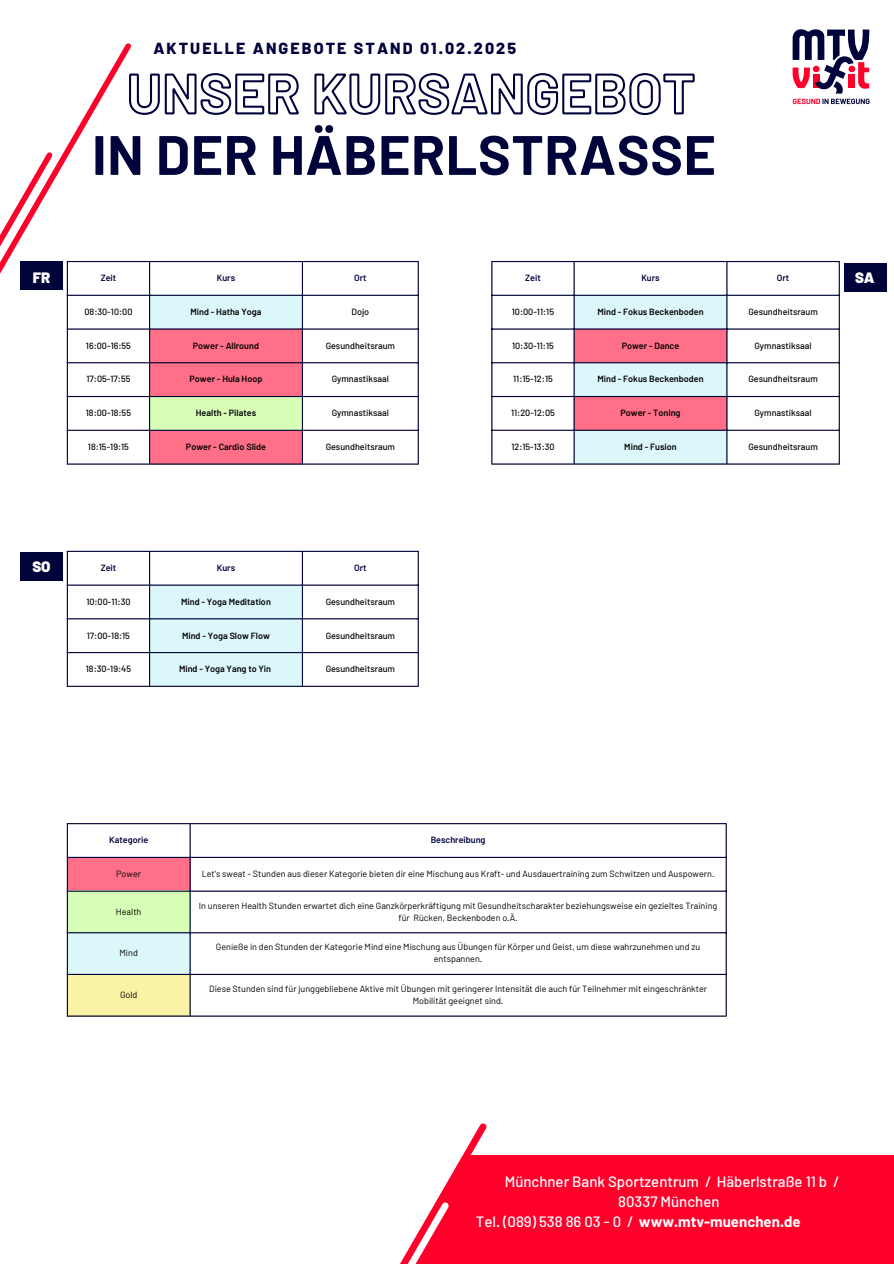
<style>
.page{position:relative;width:894px;height:1264px;background:#fff}
.page>*{position:absolute;margin:0;border:0;box-sizing:border-box;transform-origin:0 0}
.t1{font:700 55.5px "Barlow";letter-spacing:.01em;color:#00043a}
.t2{font:800 16.05px "Barlow";letter-spacing:.13em;color:#00043a}
.t3{font:500 15px "Barlow";color:#fff}
.t4{font:900 15px "Barlow";color:#fff}
.t5{font:9px/12px "Barlow";color:#000;text-align:center}
.t6{font:500 9px "Barlow";color:#000}
.t7{font:600 9px "Barlow";color:#000}
.t8{font:600 9px "Barlow";color:#00043a}
.s1{font-weight:700}
</style>
<div class="page">
<div style="left:469px;top:1155px;width:424px;height:108px;background:#ff002b"></div>
<svg style="left:400px;top:1123px;width:87px;height:140px"></svg>
<svg style="left:136px;top:262px;width:281px;height:33px"></svg>
<div style="left:149px;top:295px;width:153px;height:34px;background:#dcf7fa"></div>
<div style="left:150px;top:329px;width:152px;height:134px;background:#ff7088"></div>
<div style="left:149px;top:396px;width:153px;height:34px;background:#d7ffb8"></div>
<hr style="left:67px;top:262px;width:1px;height:201px;background:#00043a">
<hr style="left:149px;top:262px;width:1px;height:201px;background:#00043a">
<hr style="left:302px;top:262px;width:1px;height:201px;background:#00043a">
<hr style="left:417px;top:262px;width:1px;height:201px;background:#00043a">
<hr style="left:67px;top:261px;width:351px;height:1px;background:#00043a">
<hr style="left:67px;top:295px;width:351px;height:1px;background:#00043a">
<hr style="left:67px;top:328px;width:351px;height:1px;background:#00043a">
<hr style="left:67px;top:362px;width:351px;height:1px;background:#00043a">
<hr style="left:67px;top:396px;width:351px;height:1px;background:#00043a">
<hr style="left:67px;top:430px;width:351px;height:1px;background:#00043a">
<hr style="left:67px;top:463px;width:351px;height:1px;background:#00043a">
<svg style="left:492px;top:262px;width:346px;height:201px"></svg>
<hr style="left:491px;top:262px;width:1px;height:201px;background:#00043a">
<hr style="left:573px;top:262px;width:1px;height:201px;background:#00043a">
<hr style="left:726px;top:262px;width:1px;height:201px;background:#00043a">
<hr style="left:838px;top:262px;width:1px;height:201px;background:#00043a">
<hr style="left:491px;top:261px;width:348px;height:1px;background:#00043a">
<hr style="left:491px;top:295px;width:348px;height:1px;background:#00043a">
<hr style="left:491px;top:328px;width:348px;height:1px;background:#00043a">
<hr style="left:491px;top:362px;width:348px;height:1px;background:#00043a">
<hr style="left:491px;top:396px;width:348px;height:1px;background:#00043a">
<hr style="left:491px;top:429px;width:348px;height:2px;background:#00043a">
<hr style="left:491px;top:463px;width:348px;height:1px;background:#00043a">
<svg style="left:68px;top:552px;width:349px;height:102px"></svg>
<div style="left:150px;top:585px;width:152px;height:100px;background:#dcf7fa"></div>
<hr style="left:67px;top:552px;width:1px;height:133px;background:#00043a">
<hr style="left:149px;top:552px;width:1px;height:133px;background:#00043a">
<hr style="left:302px;top:552px;width:1px;height:133px;background:#00043a">
<hr style="left:417px;top:552px;width:1px;height:133px;background:#00043a">
<hr style="left:67px;top:551px;width:351px;height:1px;background:#00043a">
<hr style="left:67px;top:584px;width:351px;height:1px;background:#00043a">
<hr style="left:67px;top:618px;width:351px;height:1px;background:#00043a">
<hr style="left:67px;top:652px;width:351px;height:1px;background:#00043a">
<hr style="left:67px;top:685px;width:351px;height:2px;background:#00043a">
<svg style="left:57px;top:43px;width:79px;height:364px"></svg>
<svg style="left:0;top:152px;width:57px;height:122px"></svg>
<div style="left:20px;top:261px;width:43px;height:29px;background:#00043a"></div>
<div style="left:20px;top:552px;width:43px;height:28px;background:#00043a"></div>
<div style="left:844px;top:263px;width:42px;height:28px;background:#00043a"></div>
<svg style="left:128px;top:72px;width:567px;height:54px"></svg>
<svg style="left:792px;top:29px;width:77px;height:75px"></svg>
<svg style="left:68px;top:824px;width:657px;height:191px"></svg>
<div style="left:67px;top:857px;width:123px;height:34px;background:#ff7088"></div>
<div style="left:67px;top:890px;width:123px;height:43px;background:#d7ffb8"></div>
<div style="left:67px;top:932px;width:123px;height:42px;background:#dcf7fa"></div>
<div style="left:67px;top:974px;width:123px;height:42px;background:#faf2a5"></div>
<hr style="left:67px;top:824px;width:1px;height:191px;background:#00043a">
<hr style="left:189px;top:824px;width:1px;height:191px;background:#00043a">
<hr style="left:725px;top:824px;width:1px;height:191px;background:#00043a">
<hr style="left:67px;top:823px;width:659px;height:1px;background:#00043a">
<hr style="left:67px;top:856px;width:659px;height:2px;background:#00043a">
<hr style="left:67px;top:890px;width:659px;height:1px;background:#00043a">
<hr style="left:67px;top:932px;width:659px;height:1px;background:#00043a">
<hr style="left:67px;top:973px;width:659px;height:2px;background:#00043a">
<hr style="left:67px;top:1015px;width:659px;height:1px;background:#00043a">
<h2 class="t2" style="left:153px;top:38px;width:364px">AKTUELLE ANGEBOTE STAND 01.02.2025</h2>
<p class="t1" style="left:92px;top:119px;width:625px">IN DER HÄBERLSTRASSE</p>
<p class="t4" style="left:33px;top:268px;width:19px">FR</p>
<p class="t8" style="left:101px;top:272px;width:17px">Zeit</p>
<h2 class="t8" style="left:217px;top:272px;width:20px">Kurs</h2>
<p class="t8" style="left:354px;top:272px;width:14px">Ort</p>
<h2 class="t6" style="left:84px;top:306px;width:49px">08:30-10:00</h2>
<h1 class="t7" style="left:190px;top:306px;width:73px">Mind - Hatha Yoga</h1>
<h1 class="t6" style="left:351px;top:306px;width:19px">Dojo</h1>
<p class="t6" style="left:86px;top:340px;width:47px">16:00-16:55</p>
<p class="t7" style="left:193px;top:340px;width:68px">Power - Allround</p>
<p class="t6" style="left:325px;top:340px;width:71px">Gesundheitsraum</p>
<p class="t6" style="left:86px;top:373px;width:45px">17:05-17:55</p>
<p class="t7" style="left:189px;top:373px;width:74px">Power - Hula Hoop</p>
<p class="t6" style="left:331px;top:373px;width:59px">Gymnastiksaal</p>
<p class="t6" style="left:86px;top:407px;width:47px">18:00-18:55</p>
<p class="t7" style="left:196px;top:407px;width:62px">Health - Pilates</p>
<p class="t6" style="left:331px;top:407px;width:59px">Gymnastiksaal</p>
<p class="t6" style="left:88px;top:441px;width:43px">18:15-19:15</p>
<p class="t7" style="left:186px;top:441px;width:81px">Power - Cardio Slide</p>
<p class="t6" style="left:325px;top:441px;width:71px">Gesundheitsraum</p>
<p class="t8" style="left:525px;top:272px;width:17px">Zeit</p>
<p class="t8" style="left:641px;top:272px;width:20px">Kurs</p>
<p class="t8" style="left:776px;top:272px;width:14px">Ort</p>
<p class="t6" style="left:511px;top:306px;width:44px">10:00-11:15</p>
<p class="t7" style="left:597px;top:306px;width:108px">Mind - Fokus Beckenboden</p>
<p class="t6" style="left:748px;top:306px;width:71px">Gesundheitsraum</p>
<p class="t6" style="left:512px;top:340px;width:43px">10:30-11:15</p>
<p class="t7" style="left:621px;top:340px;width:59px">Power - Dance</p>
<p class="t6" style="left:754px;top:340px;width:59px">Gymnastiksaal</p>
<p class="t6" style="left:513px;top:373px;width:41px">11:15-12:15</p>
<p class="t7" style="left:597px;top:373px;width:108px">Mind - Fokus Beckenboden</p>
<p class="t6" style="left:748px;top:373px;width:71px">Gesundheitsraum</p>
<p class="t6" style="left:511px;top:407px;width:45px">11:20-12:05</p>
<p class="t7" style="left:620px;top:407px;width:61px">Power - Toning</p>
<p class="t6" style="left:754px;top:407px;width:59px">Gymnastiksaal</p>
<p class="t6" style="left:511px;top:441px;width:45px">12:15-13:30</p>
<p class="t7" style="left:624px;top:441px;width:54px">Mind - Fusion</p>
<p class="t6" style="left:748px;top:441px;width:71px">Gesundheitsraum</p>
<p class="t4" style="left:854px;top:268px;width:21px">SA</p>
<p class="t4" style="left:32px;top:557px;width:20px">SO</p>
<p class="t8" style="left:101px;top:562px;width:17px">Zeit</p>
<p class="t8" style="left:217px;top:562px;width:20px">Kurs</p>
<p class="t8" style="left:354px;top:562px;width:14px">Ort</p>
<p class="t6" style="left:86px;top:596px;width:46px">10:00-11:30</p>
<p class="t7" style="left:181px;top:596px;width:91px">Mind - Yoga Meditation</p>
<p class="t6" style="left:325px;top:596px;width:71px">Gesundheitsraum</p>
<p class="t6" style="left:87px;top:629px;width:45px">17:00-18:15</p>
<h2 class="t7" style="left:182px;top:629px;width:89px">Mind - Yoga Slow Flow</h2>
<h2 class="t6" style="left:325px;top:629px;width:71px">Gesundheitsraum</h2>
<p class="t6" style="left:86px;top:663px;width:47px">18:30-19:45</p>
<p class="t7" style="left:179px;top:663px;width:94px">Mind - Yoga Yang to Yin</p>
<p class="t6" style="left:325px;top:663px;width:71px">Gesundheitsraum</p>
<p class="t8" style="left:109px;top:834px;width:41px">Kategorie</p>
<p class="t8" style="left:430px;top:834px;width:56px">Beschreibung</p>
<p class="t5" style="left:116px;top:867px;width:26px">Power</p>
<p class="t5" style="left:202px;top:867px;width:514px">Let's sweat - Stunden aus dieser Kategorie bieten dir eine Mischung aus Kraft- und Ausdauertraining zum Schwitzen und Auspowern.</p>
<p class="t5" style="left:116px;top:905px;width:27px">Health</p>
<p class="t5" style="left:199px;top:899px;width:520px">In unseren Health Stunden erwartet dich eine Ganzkörperkräftigung mit Gesundheitscharakter beziehungsweise ein gezieltes Training für Rücken, Beckenboden o.Ä.</p>
<p class="t5" style="left:119px;top:946px;width:20px">Mind</p>
<p class="t5" style="left:216px;top:940px;width:485px">Genieße in den Stunden der Kategorie Mind eine Mischung aus Übungen für Körper und Geist, um diese wahrzunehmen und zu entspannen.</p>
<p class="t5" style="left:120px;top:988px;width:19px">Gold</p>
<p class="t5" style="left:209px;top:982px;width:499px">Diese Stunden sind für junggebliebene Aktive mit Übungen mit geringerer Intensität die auch für Teilnehmer mit eingeschränkter<br>Mobilität geeignet sind.</p>
<p class="t3" style="left:504px;top:1171px;width:335px">Münchner Bank Sportzentrum / Häberlstraße 11 b /</p>
<p class="t3" style="left:618px;top:1192px;width:103px">80337 München</p>
<p class="t3" style="left:476px;top:1212px;width:326px">Tel. (089) 538 86 03 - 0 / <span class="s1">www.mtv-muenchen.de</span></p>
</div>
